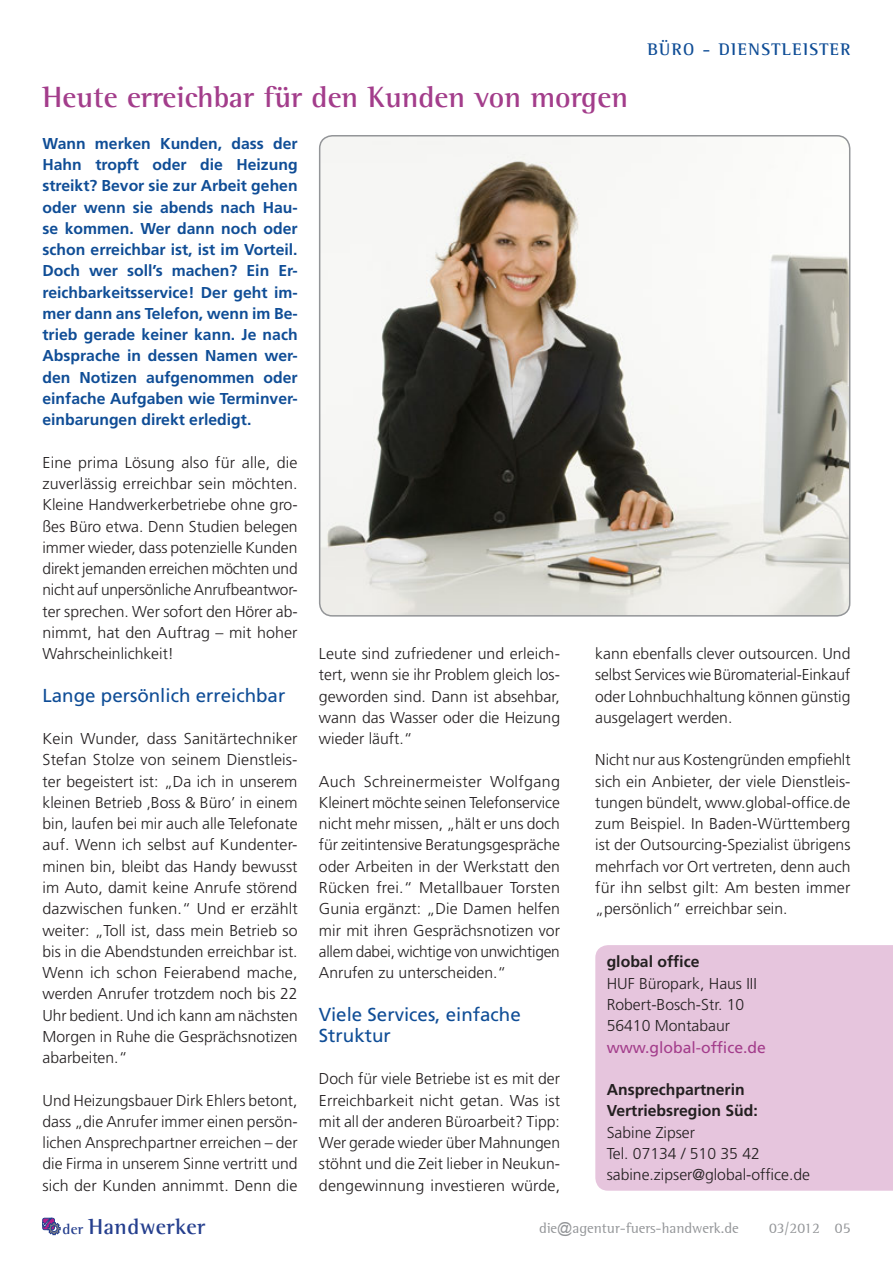
<style>
.page{position:relative;width:893px;height:1263px;background:#fff}
.page>*{position:absolute;margin:0;border:0;box-sizing:border-box;transform-origin:0 0}
.t1{font:700 30px "Rotis Semi Serif";color:#a33d8b}
.t2{font:700 22.2px "Rotis Semi Serif";letter-spacing:.02em;color:#253f8e}
.t3{font:18.75px/21.3px "Frutiger";color:#0f4d96}
.t4{font:700 17.25px "Rotis Semi Serif";letter-spacing:.08em;color:#0f4d96}
.t5{font:300 15.75px/21.3px "Frutiger";color:#231f20;text-align:justify}
.t6{font:700 15.75px/21.3px "Frutiger";color:#0f4d96;text-align:justify}
.t7{font:700 15.75px/21.3px "Frutiger";color:#231f20}
.t8{font:15.75px "Frutiger";color:#a33d8b}
.t9{font:15px "Rotis Semi Serif";color:#939598}
.s1{font-size:14.85px}
.s2{font-family:"Arial"}
</style>
<div class="page">
<svg style="left:42px;top:1218px;width:19px;height:17px"></svg>
<img style="left:320px;top:136px;width:530px;height:478px">
<div style="left:319px;top:135px;width:531px;height:482px;border:2px solid #939598;border-radius:13px"></div>
<div style="left:595px;top:945px;width:298px;height:246px;background:#e6c5dd"></div>
<h1 class="t1" style="left:43px;top:78px;width:587px">Heute erreichbar für den Kunden von morgen</h1>
<p class="t4" style="left:647px;top:38px;width:205px">BÜRO - DIENSTLEISTER</p>
<p class="t6" style="left:43px;top:133px;width:257px">Wann merken Kunden, dass der Hahn tropft oder die Heizung streikt? Bevor sie zur Arbeit gehen oder wenn sie abends nach Hau&shy;se kommen. Wer dann noch oder schon erreichbar ist, ist im Vorteil.<br>Doch wer soll’s machen? Ein Er&shy;reichbarkeitsservice! Der geht im&shy;mer dann ans Telefon, wenn im Be&shy;trieb gerade keiner kann. Je nach Absprache in dessen Namen wer&shy;den Notizen aufgenommen oder einfache Aufgaben wie Terminver&shy;einbarungen direkt erledigt.</p>
<p class="t5" style="left:43px;top:452px;width:257px">Eine prima Lösung also für alle, die zuverlässig erreichbar sein möchten.<br>Kleine Handwerkerbetriebe ohne gro&shy;ßes Büro etwa. Denn Studien belegen immer wieder, dass potenzielle Kunden direkt jemanden erreichen möchten und nicht auf unpersönliche Anrufbeantwor&shy;ter sprechen. Wer sofort den Hörer ab&shy;nimmt, hat den Auftrag – mit hoher Wahrscheinlichkeit!</p>
<p class="t3" style="left:43px;top:684px;width:244px">Lange persönlich erreichbar</p>
<p class="t5" style="left:43px;top:728px;width:257px">Kein Wunder, dass Sanitärtechniker Stefan Stolze von seinem Dienstleis&shy;ter begeistert ist: „Da ich in unserem kleinen Betrieb ‚Boss &amp; Büro’ in einem bin, laufen bei mir auch alle Telefonate auf. Wenn ich selbst auf Kundenter&shy;minen bin, bleibt das Handy bewusst im Auto, damit keine Anrufe störend dazwischen funken.“ Und er erzählt weiter: „Toll ist, dass mein Betrieb so bis in die Abendstunden erreichbar ist.<br>Wenn ich schon Feierabend mache, werden Anrufer trotzdem noch bis 22<br>Uhr bedient. Und ich kann am nächsten Morgen in Ruhe die Gesprächsnotizen abarbeiten.“</p>
<p class="t5" style="left:43px;top:1090px;width:257px">Und Heizungsbauer Dirk Ehlers betont, dass „die Anrufer immer einen persön&shy;lichen Ansprechpartner erreichen – der die Firma in unserem Sinne vertritt und sich der Kunden annimmt. Denn die</p>
<p class="t5" style="left:319px;top:643px;width:243px">Leute sind zufriedener und erleich&shy;tert, wenn sie ihr Problem gleich los&shy;geworden sind. Dann ist absehbar, wann das Wasser oder die Heizung wieder läuft.“</p>
<p class="t5" style="left:319px;top:771px;width:243px">Auch Schreinermeister Wolfgang Kleinert möchte seinen Telefonservice nicht mehr missen, „hält er uns doch für zeitintensive Beratungsgespräche oder Arbeiten in der Werkstatt den Rücken frei.“ Metallbauer Torsten Gunia ergänzt: „Die Damen helfen mir mit ihren Gesprächsnotizen vor allem dabei, wichtige von unwichtigen Anrufen zu unterscheiden.“</p>
<p class="t3" style="left:319px;top:1003px;width:203px">Viele Services, einfache<br>Struktur</p>
<p class="t5" style="left:319px;top:1068px;width:243px">Doch für viele Betriebe ist es mit der Erreichbarkeit nicht getan. Was ist mit all der anderen Büroarbeit? Tipp:<br>Wer gerade wieder über Mahnungen stöhnt und die Zeit lieber in Neukun&shy;dengewinnung investieren würde,</p>
<p class="t5" style="left:595px;top:643px;width:257px">kann ebenfalls clever outsourcen. Und selbst Services wie Büromaterial-Einkauf oder Lohnbuchhaltung können günstig ausgelagert werden.</p>
<p class="t5" style="left:595px;top:749px;width:257px">Nicht nur aus Kostengründen empfiehlt sich ein Anbieter, der viele Dienstleis&shy;tungen bündelt, www.global-office.de zum Beispiel. In Baden-Württemberg ist der Outsourcing-Spezialist übrigens mehrfach vor Ort vertreten, denn auch für ihn selbst gilt: Am besten immer „persönlich“ erreichbar sein.</p>
<p class="t7" style="left:607px;top:951px;width:94px">global office</p>
<p class="t5" style="left:607px;top:973px;width:152px;text-align:left">HUF Büropark, Haus III<br>Robert-Bosch-Str. 10<br>56410 Montabaur</p>
<p class="t8" style="left:607px;top:1038px;width:161px">www.global-office.de</p>
<p class="t7" style="left:607px;top:1079px;width:153px">Ansprechpartnerin<br>Vertriebsregion Süd:</p>
<p class="t5" style="left:607px;top:1122px;width:205px;text-align:left">Sabine Zipser<br>Tel. 07134 / 510 35 42 sabine.zipser@global-office.de</p>
<h2 class="t2" style="left:62px;top:1213px;width:144px"><span class="s1">der</span> Handwerker</h2>
<p class="t9" style="left:539px;top:1219px;width:201px">die<span class="s2">@</span>agentur-fuers-handwerk.de</p>
<p class="t9" style="left:769px;top:1219px;width:83px">03/2012 05</p>
</div>
